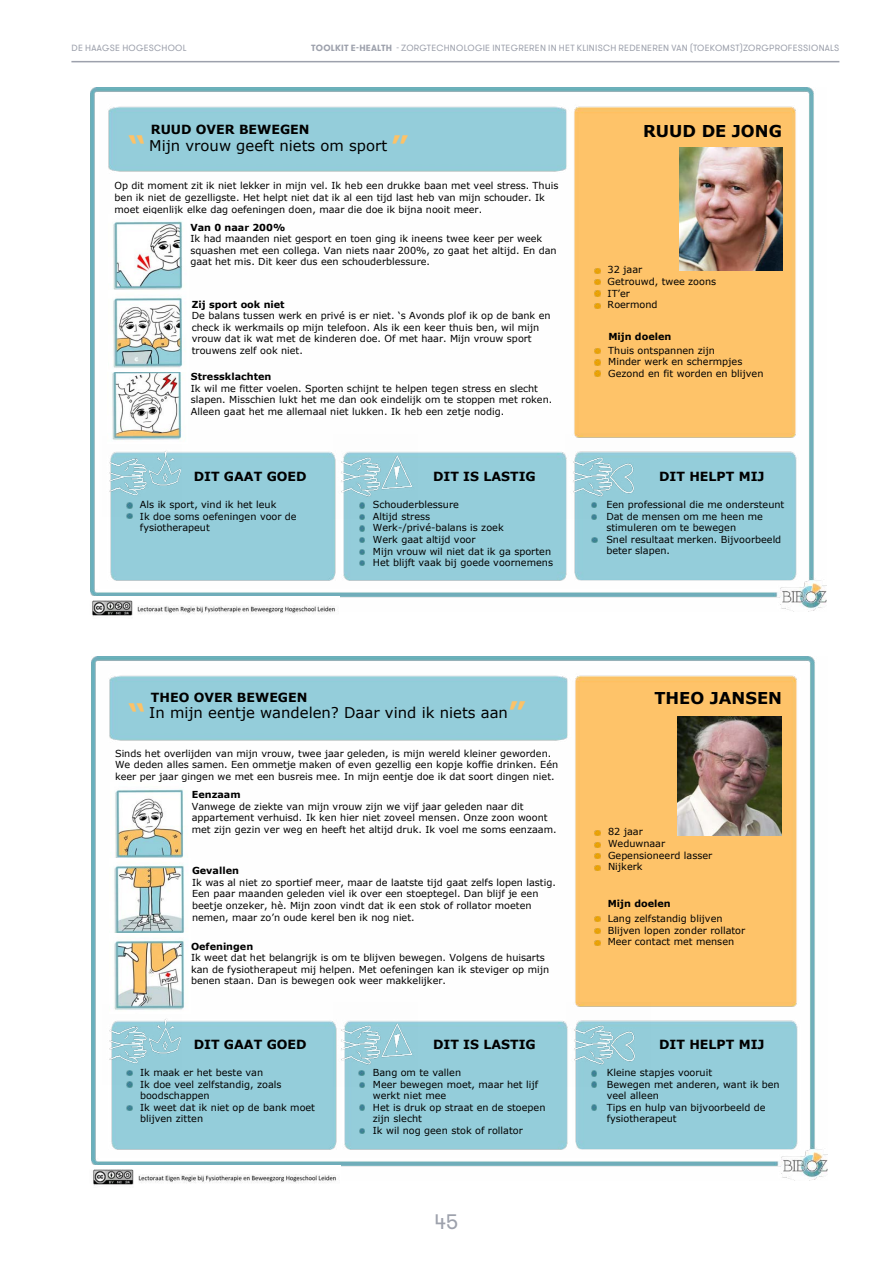
<style>
.page{position:relative;width:893px;height:1263px;background:#fff}
.page>*{position:absolute;margin:0;border:0;box-sizing:border-box;transform-origin:0 0}
.t1{font:21px "GT Walsheim Pro";color:#9da1ac}
.t2{font:700 16.35px "Verdana";color:#000}
.t3{font:14.85px "Verdana";color:#000}
.t4{font:700 12.6px "Verdana";color:#000}
.t5{font:9.6px/11.6px "Verdana";color:#000}
.t6{font:700 9.6px "Verdana";color:#000}
.t7{font:9px "GT Walsheim Pro";letter-spacing:.03em;color:#9da1ac}
.s1{font-weight:700}
.s2{font-weight:700;font-size:29.7px;color:#fdc267}
</style>
<div class="page">
<hr style="left:71px;top:61px;width:768px;height:1px;background:#9da1ac">
<img style="left:90px;top:88px;width:736px;height:523px">
<svg style="left:595px;top:268px;width:5px;height:5px"></svg>
<svg style="left:595px;top:280px;width:5px;height:5px"></svg>
<svg style="left:595px;top:291px;width:5px;height:5px"></svg>
<svg style="left:595px;top:303px;width:5px;height:5px"></svg>
<svg style="left:595px;top:360px;width:5px;height:5px"></svg>
<svg style="left:595px;top:371px;width:5px;height:5px"></svg>
<svg style="left:595px;top:349px;width:5px;height:5px"></svg>
<img style="left:102px;top:437px;width:80px;height:80px">
<img style="left:566px;top:434px;width:84px;height:84px">
<img style="left:333px;top:434px;width:84px;height:84px">
<svg style="left:127px;top:503px;width:5px;height:5px"></svg>
<svg style="left:127px;top:514px;width:5px;height:5px"></svg>
<svg style="left:359px;top:503px;width:6px;height:5px"></svg>
<svg style="left:359px;top:514px;width:6px;height:5px"></svg>
<svg style="left:359px;top:526px;width:6px;height:5px"></svg>
<svg style="left:359px;top:537px;width:6px;height:6px"></svg>
<svg style="left:359px;top:549px;width:6px;height:5px"></svg>
<svg style="left:591px;top:503px;width:6px;height:5px"></svg>
<svg style="left:591px;top:514px;width:6px;height:5px"></svg>
<svg style="left:592px;top:537px;width:5px;height:6px"></svg>
<img style="left:109px;top:214px;width:79px;height:77px">
<img style="left:108px;top:364px;width:80px;height:79px">
<img style="left:679px;top:147px;width:103px;height:123px">
<img style="left:109px;top:291px;width:80px;height:80px">
<svg style="left:359px;top:561px;width:6px;height:5px"></svg>
<img style="left:90px;top:596px;width:249px;height:21px">
<img style="left:92px;top:657px;width:736px;height:523px">
<svg style="left:595px;top:842px;width:5px;height:5px"></svg>
<svg style="left:595px;top:854px;width:5px;height:5px"></svg>
<svg style="left:595px;top:865px;width:5px;height:5px"></svg>
<svg style="left:595px;top:830px;width:5px;height:6px"></svg>
<svg style="left:595px;top:916px;width:5px;height:5px"></svg>
<svg style="left:595px;top:928px;width:5px;height:5px"></svg>
<svg style="left:595px;top:940px;width:5px;height:5px"></svg>
<img style="left:566px;top:1002px;width:84px;height:84px">
<img style="left:102px;top:1004px;width:80px;height:80px">
<img style="left:333px;top:1002px;width:84px;height:84px">
<svg style="left:127px;top:1070px;width:5px;height:6px"></svg>
<svg style="left:359px;top:1070px;width:5px;height:6px"></svg>
<svg style="left:359px;top:1082px;width:6px;height:6px"></svg>
<svg style="left:359px;top:1105px;width:6px;height:5px"></svg>
<svg style="left:591px;top:1071px;width:6px;height:5px"></svg>
<svg style="left:591px;top:1082px;width:6px;height:5px"></svg>
<svg style="left:591px;top:1105px;width:6px;height:5px"></svg>
<svg style="left:359px;top:1128px;width:6px;height:6px"></svg>
<img style="left:678px;top:716px;width:103px;height:120px">
<img style="left:110px;top:783px;width:80px;height:75px">
<img style="left:110px;top:858px;width:80px;height:75px">
<img style="left:110px;top:933px;width:80px;height:81px">
<svg style="left:127px;top:1082px;width:5px;height:5px"></svg>
<svg style="left:127px;top:1106px;width:5px;height:5px"></svg>
<img style="left:92px;top:1166px;width:248px;height:20px">
<p class="t7" style="left:71px;top:43px;width:117px">DE HAAGSE HOGESCHOOL</p>
<p class="t7" style="left:311px;top:43px;width:530px"><span class="s1">TOOLKIT E-HEALTH</span> - ZORGTECHNOLOGIE INTEGREREN IN HET KLINISCH REDENEREN VAN (TOEKOMST)ZORGPROFESSIONALS</p>
<p class="t4" style="left:151px;top:121px;width:160px">RUUD OVER BEWEGEN</p>
<p class="t3" style="left:128px;top:135px;width:281px"><span class="s2">“</span> Mijn vrouw geeft niets om sport <span class="s2">”</span></p>
<p class="t5" style="left:115px;top:180px;width:445px">Op dit moment zit ik niet lekker in mijn vel. Ik heb een drukke baan met veel stress. Thuis ben ik niet de gezelligste. Het helpt niet dat ik al een tijd last heb van mijn schouder. Ik moet eigenlijk elke dag oefeningen doen, maar die doe ik bijna nooit meer.</p>
<p class="t5" style="left:190px;top:221px;width:368px"><span class="s1">Van 0 naar 200%<br></span>Ik had maanden niet gesport en toen ging ik ineens twee keer per week squashen met een collega. Van niets naar 200%, zo gaat het altijd. En dan gaat het mis. Dit keer dus een schouderblessure.</p>
<p class="t5" style="left:192px;top:298px;width:360px"><span class="s1">Zij sport ook niet<br></span>De balans tussen werk en privé is er niet. ‘s Avonds plof ik op de bank en check ik werkmails op mijn telefoon. Als ik een keer thuis ben, wil mijn vrouw dat ik wat met de kinderen doe. Of met haar. Mijn vrouw sport trouwens zelf ook niet.</p>
<p class="t5" style="left:191px;top:371px;width:363px"><span class="s1">Stressklachten<br></span>Ik wil me fitter voelen. Sporten schijnt te helpen tegen stress en slecht slapen. Misschien lukt het me dan ook eindelijk om te stoppen met roken.<br>Alleen gaat het me allemaal niet lukken. Ik heb een zetje nodig.</p>
<p class="t2" style="left:643px;top:119px;width:140px">RUUD DE JONG</p>
<p class="t5" style="left:608px;top:264px;width:110px">32 jaar<br>Getrouwd, twee zoons<br>IT’er<br>Roermond</p>
<p class="t5" style="left:608px;top:344px;width:157px">Thuis ontspannen zijn<br>Minder werk en schermpjes<br>Gezond en fit worden en blijven</p>
<p class="t6" style="left:608px;top:330px;width:65px">Mijn doelen</p>
<p class="t4" style="left:194px;top:468px;width:115px">DIT GAAT GOED</p>
<p class="t4" style="left:433px;top:468px;width:104px">DIT IS LASTIG</p>
<p class="t4" style="left:659px;top:468px;width:107px">DIT HELPT MIJ</p>
<p class="t5" style="left:140px;top:499px;width:158px">Als ik sport, vind ik het leuk<br>Ik doe soms oefeningen voor de fysiotherapeut</p>
<p class="t5" style="left:373px;top:499px;width:182px">Schouderblessure<br>Altijd stress<br>Werk-/privé-balans is zoek<br>Werk gaat altijd voor<br>Mijn vrouw wil niet dat ik ga sporten<br>Het blijft vaak bij goede voornemens</p>
<p class="t5" style="left:606px;top:499px;width:180px">Een professional die me ondersteunt<br>Dat de mensen om me heen me stimuleren om te bewegen<br>Snel resultaat merken. Bijvoorbeeld beter slapen.</p>
<p class="t4" style="left:151px;top:688px;width:158px">THEO OVER BEWEGEN</p>
<p class="t3" style="left:128px;top:703px;width:399px"><span class="s2">“</span> In mijn eentje wandelen? Daar vind ik niets aan<span class="s2">”</span></p>
<p class="t5" style="left:115px;top:747px;width:445px">Sinds het overlijden van mijn vrouw, twee jaar geleden, is mijn wereld kleiner geworden.<br>We deden alles samen. Een ommetje maken of even gezellig een kopje koffie drinken. Eén keer per jaar gingen we met een busreis mee. In mijn eentje doe ik dat soort dingen niet.</p>
<p class="t5" style="left:192px;top:789px;width:366px"><span class="s1">Eenzaam<br></span>Vanwege de ziekte van mijn vrouw zijn we vijf jaar geleden naar dit appartement verhuisd. Ik ken hier niet zoveel mensen. Onze zoon woont met zijn gezin ver weg en heeft het altijd druk. Ik voel me soms eenzaam.</p>
<p class="t5" style="left:192px;top:865px;width:365px"><span class="s1">Gevallen<br></span>Ik was al niet zo sportief meer, maar de laatste tijd gaat zelfs lopen lastig.<br>Een paar maanden geleden viel ik over een stoeptegel. Dan blijf je een beetje onzeker, hè. Mijn zoon vindt dat ik een stok of rollator moeten nemen, maar zo’n oude kerel ben ik nog niet.</p>
<p class="t5" style="left:191px;top:940px;width:360px"><span class="s1">Oefeningen<br></span>Ik weet dat het belangrijk is om te blijven bewegen. Volgens de huisarts kan de fysiotherapeut mij helpen. Met oefeningen kan ik steviger op mijn benen staan. Dan is bewegen ook weer makkelijker.</p>
<p class="t2" style="left:654px;top:687px;width:129px">THEO JANSEN</p>
<p class="t5" style="left:608px;top:826px;width:106px">82 jaar<br>Weduwnaar<br>Gepensioneerd lasser<br>Nijkerk</p>
<p class="t6" style="left:608px;top:897px;width:65px">Mijn doelen</p>
<p class="t5" style="left:608px;top:913px;width:139px">Lang zelfstandig blijven<br>Blijven lopen zonder rollator<br>Meer contact met mensen</p>
<p class="t4" style="left:194px;top:1036px;width:115px">DIT GAAT GOED</p>
<p class="t4" style="left:433px;top:1036px;width:104px">DIT IS LASTIG</p>
<p class="t4" style="left:659px;top:1036px;width:107px">DIT HELPT MIJ</p>
<p class="t5" style="left:140px;top:1066px;width:177px">Ik maak er het beste van<br>Ik doe veel zelfstandig, zoals boodschappen<br>Ik weet dat ik niet op de bank moet blijven zitten</p>
<p class="t5" style="left:373px;top:1067px;width:174px">Bang om te vallen<br>Meer bewegen moet, maar het lijf werkt niet mee<br>Het is druk op straat en de stoepen zijn slecht<br>Ik wil nog geen stok of rollator</p>
<p class="t5" style="left:607px;top:1067px;width:174px">Kleine stapjes vooruit<br>Bewegen met anderen, want ik ben veel alleen<br>Tips en hulp van bijvoorbeeld de fysiotherapeut</p>
<h1 class="t1" style="left:435px;top:1208px;width:25px">45</h1>
</div>
